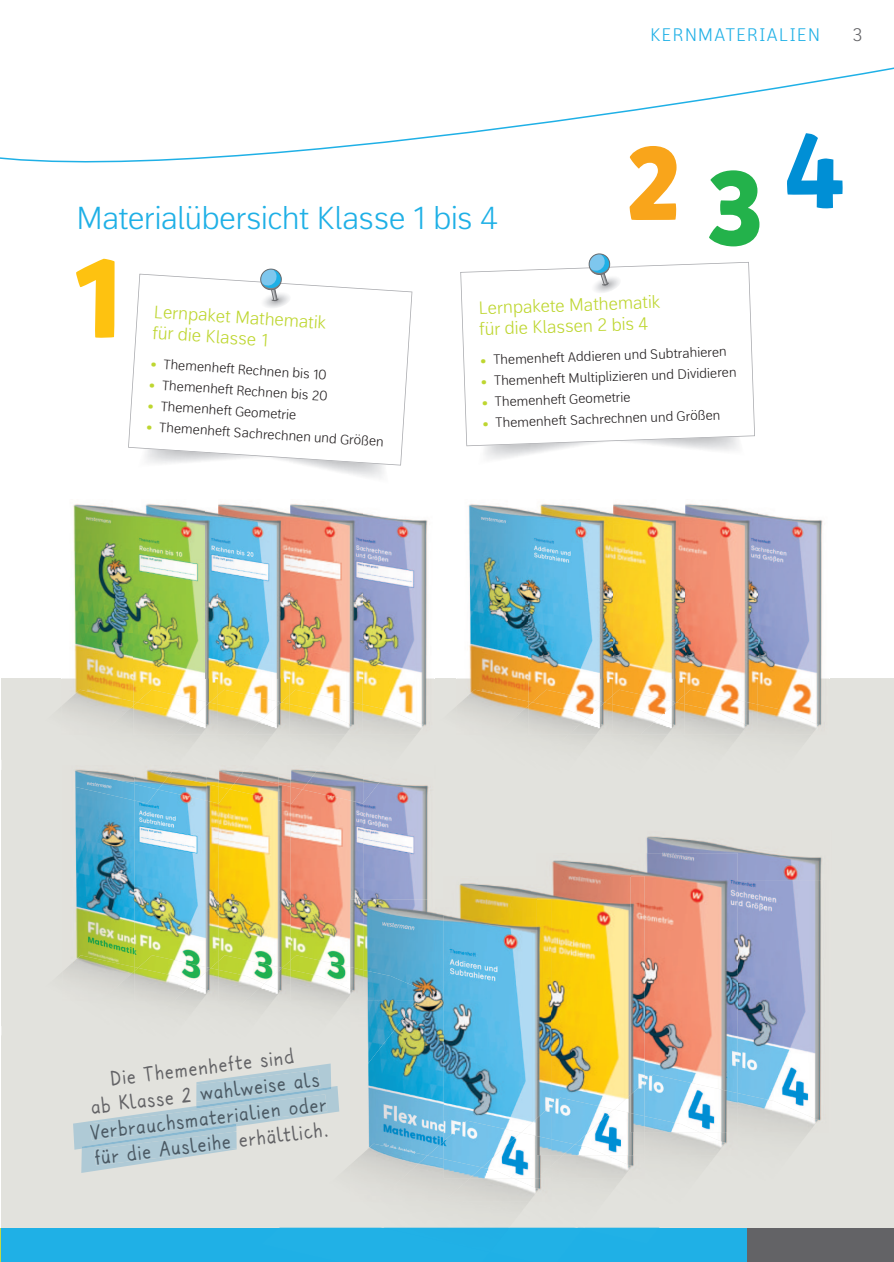
<style>
.page{position:relative;width:894px;height:1262px;background:#fff}
.page>*{position:absolute;margin:0;border:0;box-sizing:border-box;transform-origin:0 0}
.t1{font:300 31.5px "bs Thomas Sans 1";letter-spacing:-.03em;color:#1fb0e6}
.t2{font:21px/25.5px "bs Okruse Hand 1";color:#636366;text-align:center}
.t3{font:300 18px "bs Thomas Sans 1";letter-spacing:.04em;color:#1fb0e6}
.t4{font:300 18px "bs Thomas Sans 1";color:#636366}
.t5{font:300 17.55px/21.1px "bs Thomas Sans 1";color:#bed630}
.t6{font:300 13.5px "bs Thomas Sans 1";color:#231f20}
.s1{font-weight:900;color:#bed630}
</style>
<div class="page">
<div style="left:2px;top:678px;width:892px;height:573px;background:#e2e2dd"></div>
<hr style="left:0;top:1227px;width:2px;height:34px;background:#c4d944">
<div style="left:2px;top:1227px;width:745px;height:34px;background:#1fb0e6"></div>
<div style="left:747px;top:1227px;width:147px;height:34px;background:#636366"></div>
<svg style="left:0;top:67px;width:894px;height:229px"></svg>
<svg style="left:76px;top:259px;width:39px;height:79px"></svg>
<svg style="left:128px;top:274px;width:284px;height:191px"></svg>
<svg style="left:260px;top:266px;width:32px;height:42px"></svg>
<img style="left:362px;top:513px;width:72px;height:193px">
<img style="left:362px;top:704px;width:62px;height:30px">
<img style="left:290px;top:504px;width:72px;height:185px">
<img style="left:290px;top:689px;width:72px;height:42px">
<img style="left:218px;top:704px;width:134px;height:30px">
<img style="left:218px;top:504px;width:60px;height:185px">
<img style="left:278px;top:511px;width:12px;height:223px">
<img style="left:218px;top:689px;width:60px;height:29px">
<svg style="left:278px;top:694px;width:12px;height:11px"></svg>
<img style="left:245px;top:718px;width:33px;height:16px">
<img style="left:62px;top:504px;width:71px;height:185px">
<img style="left:133px;top:504px;width:73px;height:197px">
<img style="left:206px;top:511px;width:12px;height:220px">
<img style="left:137px;top:689px;width:69px;height:29px">
<svg style="left:206px;top:695px;width:12px;height:10px"></svg>
<img style="left:63px;top:689px;width:70px;height:29px">
<img style="left:101px;top:705px;width:32px;height:24px">
<img style="left:133px;top:702px;width:59px;height:32px">
<img style="left:174px;top:718px;width:32px;height:16px">
<img style="left:757px;top:513px;width:72px;height:213px">
<img style="left:757px;top:704px;width:62px;height:30px">
<img style="left:684px;top:504px;width:73px;height:185px">
<img style="left:684px;top:689px;width:73px;height:42px">
<img style="left:613px;top:704px;width:134px;height:30px">
<img style="left:613px;top:504px;width:60px;height:185px">
<img style="left:673px;top:510px;width:11px;height:224px">
<img style="left:613px;top:689px;width:60px;height:29px">
<svg style="left:673px;top:694px;width:11px;height:11px"></svg>
<img style="left:640px;top:718px;width:33px;height:16px">
<img style="left:393px;top:706px;width:34px;height:31px">
<svg style="left:424px;top:726px;width:3px;height:8px"></svg>
<img style="left:456px;top:504px;width:72px;height:185px">
<img style="left:528px;top:503px;width:73px;height:198px">
<img style="left:601px;top:510px;width:12px;height:221px">
<img style="left:532px;top:689px;width:69px;height:29px">
<svg style="left:601px;top:695px;width:12px;height:10px"></svg>
<img style="left:458px;top:689px;width:70px;height:29px">
<img style="left:496px;top:705px;width:32px;height:24px">
<img style="left:528px;top:702px;width:59px;height:32px">
<img style="left:569px;top:718px;width:32px;height:16px">
<img style="left:363px;top:783px;width:66px;height:116px">
<img style="left:321px;top:771px;width:69px;height:32px">
<img style="left:291px;top:789px;width:72px;height:166px">
<img style="left:291px;top:789px;width:11px;height:14px">
<img style="left:291px;top:769px;width:30px;height:20px">
<img style="left:291px;top:955px;width:59px;height:14px">
<img style="left:219px;top:969px;width:131px;height:31px">
<img style="left:219px;top:800px;width:60px;height:155px">
<img style="left:230px;top:784px;width:49px;height:16px">
<img style="left:241px;top:771px;width:38px;height:13px">
<img style="left:219px;top:789px;width:11px;height:14px">
<img style="left:219px;top:775px;width:22px;height:14px">
<img style="left:219px;top:769px;width:30px;height:6px">
<img style="left:279px;top:803px;width:12px;height:197px">
<img style="left:279px;top:786px;width:12px;height:17px">
<img style="left:279px;top:777px;width:12px;height:9px">
<img style="left:219px;top:955px;width:60px;height:28px">
<svg style="left:279px;top:960px;width:12px;height:10px"></svg>
<img style="left:246px;top:983px;width:33px;height:17px">
<img style="left:75px;top:800px;width:59px;height:155px">
<img style="left:75px;top:784px;width:59px;height:16px">
<img style="left:75px;top:769px;width:59px;height:15px">
<img style="left:134px;top:800px;width:73px;height:166px">
<img style="left:158px;top:784px;width:49px;height:16px">
<img style="left:169px;top:771px;width:38px;height:13px">
<img style="left:134px;top:789px;width:24px;height:14px">
<img style="left:134px;top:775px;width:35px;height:14px">
<img style="left:146px;top:769px;width:31px;height:6px">
<img style="left:207px;top:803px;width:12px;height:194px">
<img style="left:207px;top:786px;width:12px;height:17px">
<img style="left:207px;top:777px;width:12px;height:9px">
<img style="left:138px;top:955px;width:69px;height:16px">
<img style="left:193px;top:971px;width:14px;height:12px">
<svg style="left:207px;top:960px;width:12px;height:11px"></svg>
<img style="left:63px;top:955px;width:71px;height:29px">
<img style="left:102px;top:971px;width:32px;height:24px">
<img style="left:134px;top:967px;width:59px;height:33px">
<img style="left:175px;top:983px;width:32px;height:17px">
<svg style="left:460px;top:262px;width:295px;height:184px"></svg>
<svg style="left:587px;top:252px;width:35px;height:41px"></svg>
<img style="left:646px;top:836px;width:176px;height:44px">
<img style="left:738px;top:880px;width:83px;height:241px">
<img style="left:738px;top:1092px;width:80px;height:39px">
<img style="left:584px;top:1227px;width:75px;height:1px">
<img style="left:537px;top:860px;width:93px;height:237px">
<img style="left:725px;top:1131px;width:13px;height:20px">
<img style="left:630px;top:853px;width:108px;height:221px">
<img style="left:644px;top:1074px;width:94px;height:57px">
<img style="left:644px;top:1131px;width:81px;height:23px">
<img style="left:644px;top:1115px;width:55px;height:16px">
<img style="left:261px;top:1227px;width:316px;height:1px">
<img style="left:444px;top:883px;width:93px;height:237px">
<img style="left:632px;top:1154px;width:2px;height:13px">
<img style="left:614px;top:1094px;width:16px;height:15px">
<img style="left:630px;top:876px;width:14px;height:206px">
<img style="left:630px;top:1082px;width:14px;height:27px">
<img style="left:551px;top:1097px;width:63px;height:41px">
<img style="left:575px;top:1109px;width:69px;height:45px">
<img style="left:630px;top:1112px;width:14px;height:19px">
<img style="left:551px;top:1154px;width:81px;height:24px">
<img style="left:551px;top:1138px;width:24px;height:16px">
<img style="left:563px;top:1144px;width:43px;height:10px">
<img style="left:383px;top:1227px;width:126px;height:1px">
<img style="left:368px;top:913px;width:76px;height:230px">
<img style="left:367px;top:1000px;width:51px;height:68px">
<img style="left:363px;top:899px;width:72px;height:101px">
<img style="left:363px;top:969px;width:62px;height:31px">
<img style="left:350px;top:899px;width:13px;height:68px">
<img style="left:350px;top:967px;width:13px;height:29px">
<svg style="left:350px;top:989px;width:3px;height:5px"></svg>
<img style="left:428px;top:1140px;width:16px;height:15px">
<img style="left:539px;top:1178px;width:3px;height:12px">
<img style="left:521px;top:1118px;width:16px;height:14px">
<img style="left:537px;top:899px;width:14px;height:206px">
<img style="left:537px;top:1105px;width:14px;height:27px">
<img style="left:444px;top:1120px;width:77px;height:38px">
<img style="left:482px;top:1132px;width:69px;height:46px">
<svg style="left:540px;top:1165px;width:11px;height:12px"></svg>
<img style="left:537px;top:1135px;width:14px;height:19px">
<img style="left:351px;top:1143px;width:77px;height:30px">
<img style="left:376px;top:1155px;width:94px;height:37px">
<img style="left:448px;top:1178px;width:91px;height:23px">
<img style="left:444px;top:1158px;width:38px;height:20px">
<img style="left:470px;top:1167px;width:43px;height:11px">
<svg style="left:629px;top:146px;width:47px;height:74px"></svg>
<svg style="left:709px;top:170px;width:50px;height:76px"></svg>
<svg style="left:787px;top:133px;width:56px;height:76px"></svg>
<svg style="left:73px;top:1063px;width:266px;height:109px"></svg>
<h3 class="t3" style="left:650px;top:24px;width:172px">KERNMATERIALIEN</h3>
<h3 class="t4" style="left:852px;top:23px;width:12px">3</h3>
<h1 class="t1" style="left:76px;top:198px;width:424px">Materialübersicht Klasse 1 bis 4</h1>
<p class="t5" style="left:155px;top:302px;width:175px;rotate:4deg">Lernpaket Mathematik für die Klasse 1</p>
<p class="t6" style="left:151px;top:354px;width:178px;rotate:4deg"><span class="s1">•</span> Themenheft Rechnen bis 10</p>
<p class="t6" style="left:150px;top:375px;width:180px;rotate:4deg"><span class="s1">•</span> Themenheft Rechnen bis 20</p>
<p class="t6" style="left:148px;top:396px;width:150px;rotate:4deg"><span class="s1">•</span> Themenheft Geometrie</p>
<p class="t6" style="left:147px;top:417px;width:239px;rotate:4deg"><span class="s1">•</span> Themenheft Sachrechnen und Größen</p>
<p class="t5" style="left:478px;top:299px;width:184px;rotate:-2deg">Lernpakete Mathematik für die Klassen 2 bis 4</p>
<p class="t6" style="left:480px;top:351px;width:248px;rotate:-2deg"><span class="s1">•</span> Themenheft Addieren und Subtrahieren</p>
<p class="t6" style="left:481px;top:372px;width:257px;rotate:-2deg"><span class="s1">•</span> Themenheft Multiplizieren und Dividieren</p>
<p class="t6" style="left:481px;top:393px;width:150px;rotate:-2deg"><span class="s1">•</span> Themenheft Geometrie</p>
<p class="t6" style="left:482px;top:414px;width:239px;rotate:-2deg"><span class="s1">•</span> Themenheft Sachrechnen und Größen</p>
<h2 class="t2" style="left:83px;top:1070px;width:239px;rotate:-7deg">Die Themenhefte sind<br>ab Klasse 2 wahlweise als<br>Verbrauchsmaterialien oder für die Ausleihe erhältlich.</h2>
</div>
